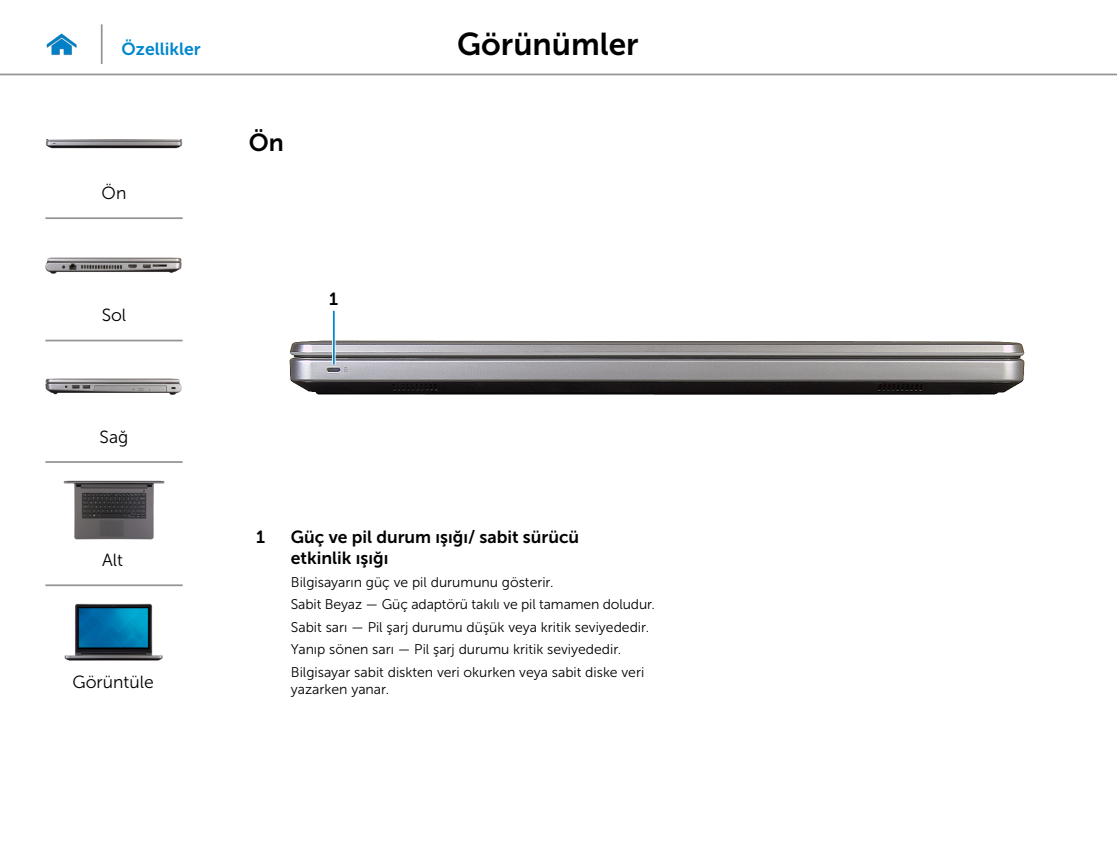
<style>
.page{position:relative;width:1117px;height:844px;background:#fff}
.page>*{position:absolute;margin:0;border:0;box-sizing:border-box;transform-origin:0 0}
.t1{font:31.5px "Museo Sans For Dell 700";color:#000}
.Head2{font:24.5px "Museo Sans For Dell 700";color:#000}
.Callout_Head{font:17.5px/21px "Museo Sans For Dell 700";color:#000}
.t2{font:17.5px "Museo Sans For Dell 300";color:#000}
.Hyperlink{font:17.5px "Museo Sans For Dell 700";color:#0087cc}
.Callout-L{font:17.5px "Museo Sans For Dell 700";color:#000}
.Callout_description{font:14px/17.5px "Museo Sans For Dell 300";color:#000}
</style>
<div class="page">
<hr style="left:0;top:74px;width:1116px;height:1px;background:#939598">
<img style="left:46px;top:33px;width:31px;height:23px">
<img style="left:289px;top:340px;width:736px;height:55px">
<hr style="left:332px;top:311px;width:3px;height:53px;background:#fff">
<hr style="left:333px;top:311px;width:1px;height:53px;background:#0087cc">
<hr style="left:101px;top:24px;width:2px;height:40px;background:#939598">
<img style="left:45px;top:139px;width:137px;height:10px">
<img style="left:45px;top:257px;width:137px;height:17px">
<img style="left:45px;top:378px;width:137px;height:17px">
<img style="left:64px;top:480px;width:100px;height:59px">
<img style="left:65px;top:603px;width:98px;height:56px">
<hr style="left:45px;top:217px;width:138px;height:2px;background:#939598">
<hr style="left:45px;top:339px;width:138px;height:2px;background:#939598">
<hr style="left:45px;top:461px;width:138px;height:2px;background:#939598">
<hr style="left:45px;top:584px;width:138px;height:2px;background:#939598">
<p class="Hyperlink" style="left:122px;top:39px;width:80px">Özellikler</p>
<h1 class="t1" style="left:457px;top:26px;width:183px">Görünümler</h1>
<p class="t2" style="left:102px;top:183px;width:26px">Ön</p>
<p class="t2" style="left:102px;top:305px;width:26px">Sol</p>
<p class="t2" style="left:100px;top:428px;width:30px">Sağ</p>
<p class="t2" style="left:102px;top:550px;width:22px">Alt</p>
<p class="t2" style="left:72px;top:672px;width:83px">Görüntüle</p>
<p class="Head2" style="left:249px;top:128px;width:37px">Ön</p>
<p class="Callout-L" style="left:329px;top:289px;width:10px">1</p>
<p class="Callout_Head" style="left:256px;top:526px;width:10px">1</p>
<p class="Callout_Head" style="left:291px;top:526px;width:290px">Güç ve pil durum ışığı/ sabit sürücü etkinlik ışığı</p>
<p class="Callout_description" style="left:291px;top:573px;width:264px">Bilgisayarın güç ve pil durumunu gösterir.</p>
<p class="Callout_description" style="left:291px;top:595px;width:365px">Sabit Beyaz — Güç adaptörü takılı ve pil tamamen doludur.</p>
<p class="Callout_description" style="left:291px;top:618px;width:359px">Sabit sarı — Pil şarj durumu düşük veya kritik seviyededir.</p>
<p class="Callout_description" style="left:291px;top:640px;width:332px">Yanıp sönen sarı — Pil şarj durumu kritik seviyededir.</p>
<p class="Callout_description" style="left:291px;top:663px;width:355px">Bilgisayar sabit diskten veri okurken veya sabit diske veri yazarken yanar.</p>
</div>
